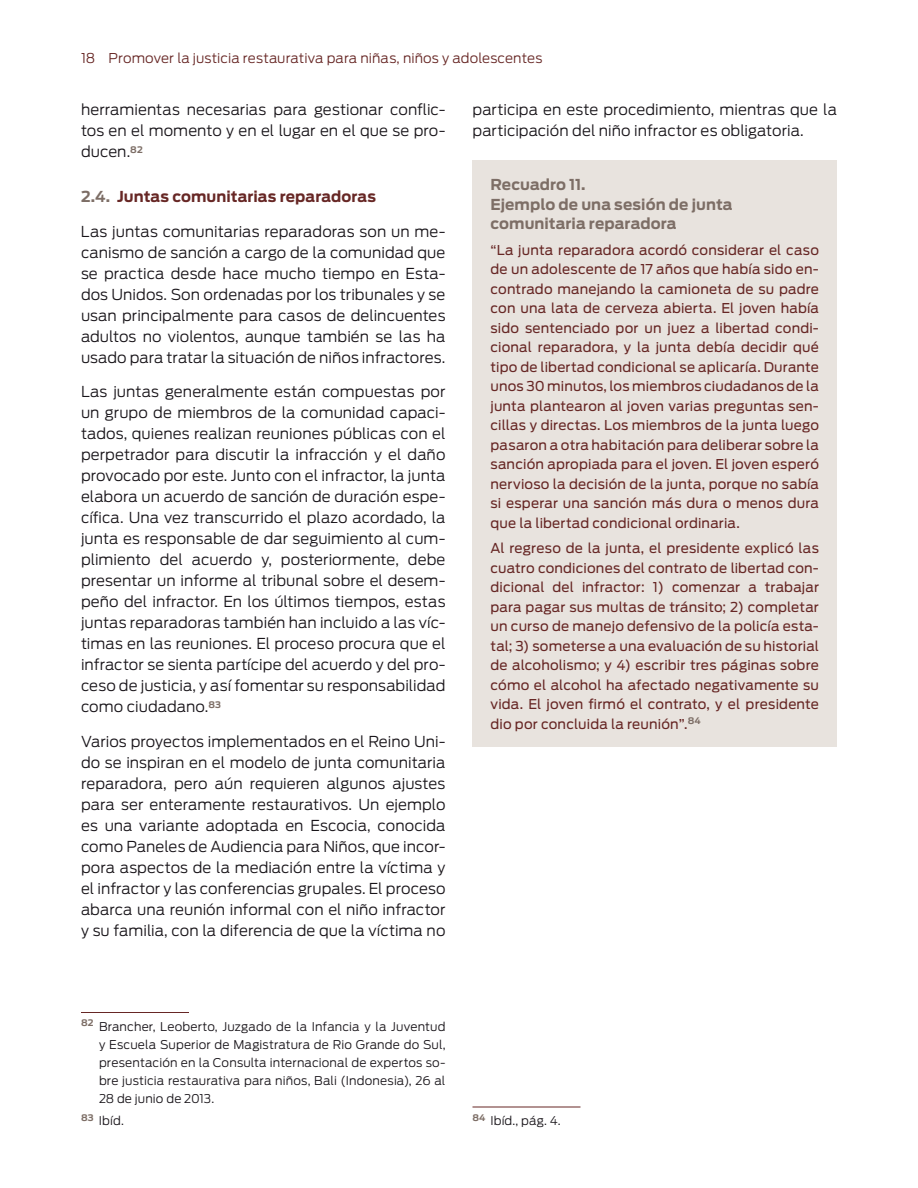
<style>
.page{position:relative;width:918px;height:1188px;background:#fff}
.page>*{position:absolute;margin:0;border:0;box-sizing:border-box;transform-origin:0 0}
.t1{font:300 15px/21px "Antenna";color:#181419;text-align:justify}
.t2{font:700 15px/19.5px "Antenna";letter-spacing:.005em;color:#7d6e66}
.t3{font:700 15px "Antenna";letter-spacing:.005em;color:#672725}
.t4{font:13.5px/19.5px "Antenna";letter-spacing:.015em;color:#672725;text-align:justify}
.t5{font:300 13.5px "Antenna";letter-spacing:.005em;color:#672725}
.t6{font:300 12px/18px "Antenna";letter-spacing:.01em;color:#181419;text-align:justify}
.s1{color:#7d6e66}
</style>
<div class="page">
<hr style="left:81px;top:1012px;width:108px;height:1px;background:#672725">
<hr style="left:472px;top:1107px;width:108px;height:1px;background:#672725">
<div style="left:472px;top:160px;width:365px;height:587px;background:#e8e3de"></div>
<p class="t5" style="left:81px;top:50px;width:463px">18 Promover la justicia restaurativa para niñas, niños y adolescentes</p>
<p class="t1" style="left:81px;top:100px;width:366px">herramientas necesarias para gestionar conflic&shy;tos en el momento y en el lugar en el que se pro&shy;ducen.<sup>82</sup></p>
<p class="t3" style="left:81px;top:188px;width:297px"><span class="s1">2.4.</span> Juntas comunitarias reparadoras</p>
<p class="t1" style="left:81px;top:221px;width:366px">Las juntas comunitarias reparadoras son un me&shy;canismo de sanción a cargo de la comunidad que se practica desde hace mucho tiempo en Esta&shy;dos Unidos. Son ordenadas por los tribunales y se usan principalmente para casos de delincuentes adultos no violentos, aunque también se las ha usado para tratar la situación de niños infractores.</p>
<p class="t1" style="left:81px;top:382px;width:366px">Las juntas generalmente están compuestas por un grupo de miembros de la comunidad capaci&shy;tados, quienes realizan reuniones públicas con el perpetrador para discutir la infracción y el daño provocado por este. Junto con el infractor, la junta elabora un acuerdo de sanción de duración espe&shy;cífica. Una vez transcurrido el plazo acordado, la junta es responsable de dar seguimiento al cum&shy;plimiento del acuerdo y, posteriormente, debe presentar un informe al tribunal sobre el desem&shy;peño del infractor. En los últimos tiempos, estas juntas reparadoras también han incluido a las víc&shy;timas en las reuniones. El proceso procura que el infractor se sienta partícipe del acuerdo y del pro&shy;ceso de justicia, y así fomentar su responsabilidad como ciudadano.<sup>83</sup></p>
<p class="t1" style="left:81px;top:731px;width:366px">Varios proyectos implementados en el Reino Uni&shy;do se inspiran en el modelo de junta comunitaria reparadora, pero aún requieren algunos ajustes para ser enteramente restaurativos. Un ejemplo es una variante adoptada en Escocia, conocida como Paneles de Audiencia para Niños, que incor&shy;pora aspectos de la mediación entre la víctima y el infractor y las conferencias grupales. El proceso abarca una reunión informal con el niño infractor y su familia, con la diferencia de que la víctima no</p>
<p class="t1" style="left:472px;top:100px;width:366px">participa en este procedimiento, mientras que la participación del niño infractor es obligatoria. <sup>84</sup></p>
<p class="t2" style="left:490px;top:175px;width:244px">Recuadro 11.<br>Ejemplo de una sesión de junta comunitaria reparadora</p>
<p class="t4" style="left:490px;top:240px;width:330px">“La junta reparadora acordó considerar el caso de un adolescente de 17 años que había sido en&shy;contrado manejando la camioneta de su padre con una lata de cerveza abierta. El joven había sido sentenciado por un juez a libertad condi&shy;cional reparadora, y la junta debía decidir qué tipo de libertad condicional se aplicaría. Durante unos 30 minutos, los miembros ciudadanos de la junta plantearon al joven varias preguntas sen&shy;cillas y directas. Los miembros de la junta luego pasaron a otra habitación para deliberar sobre la sanción apropiada para el joven. El joven esperó nervioso la decisión de la junta, porque no sabía si esperar una sanción más dura o menos dura que la libertad condicional ordinaria.</p>
<p class="t4" style="left:490px;top:539px;width:330px">Al regreso de la junta, el presidente explicó las cuatro condiciones del contrato de libertad con&shy;dicional del infractor: 1) comenzar a trabajar para pagar sus multas de tránsito; 2) completar un curso de manejo defensivo de la policía esta&shy;tal; 3) someterse a una evaluación de su historial de alcoholismo; y 4) escribir tres páginas sobre cómo el alcohol ha afectado negativamente su vida. El joven firmó el contrato, y el presidente dio por concluida la reunión”.<sup>84</sup></p>
<p class="t6" style="left:99px;top:1017px;width:348px;text-indent:-18px"><sup>82</sup> Brancher, Leoberto, Juzgado de la Infancia y la Juventud y Escuela Superior de Magistratura de Rio Grande do Sul, presentación en la Consulta internacional de expertos so&shy;bre justicia restaurativa para niños, Bali (Indonesia), 26 al 28 de junio de 2013.</p>
<p class="t6" style="left:81px;top:1112px;width:44px"><sup>83</sup> Ibíd.</p>
<p class="t6" style="left:472px;top:1112px;width:90px"><sup>84</sup> Ibíd., pág. 4.</p>
</div>
